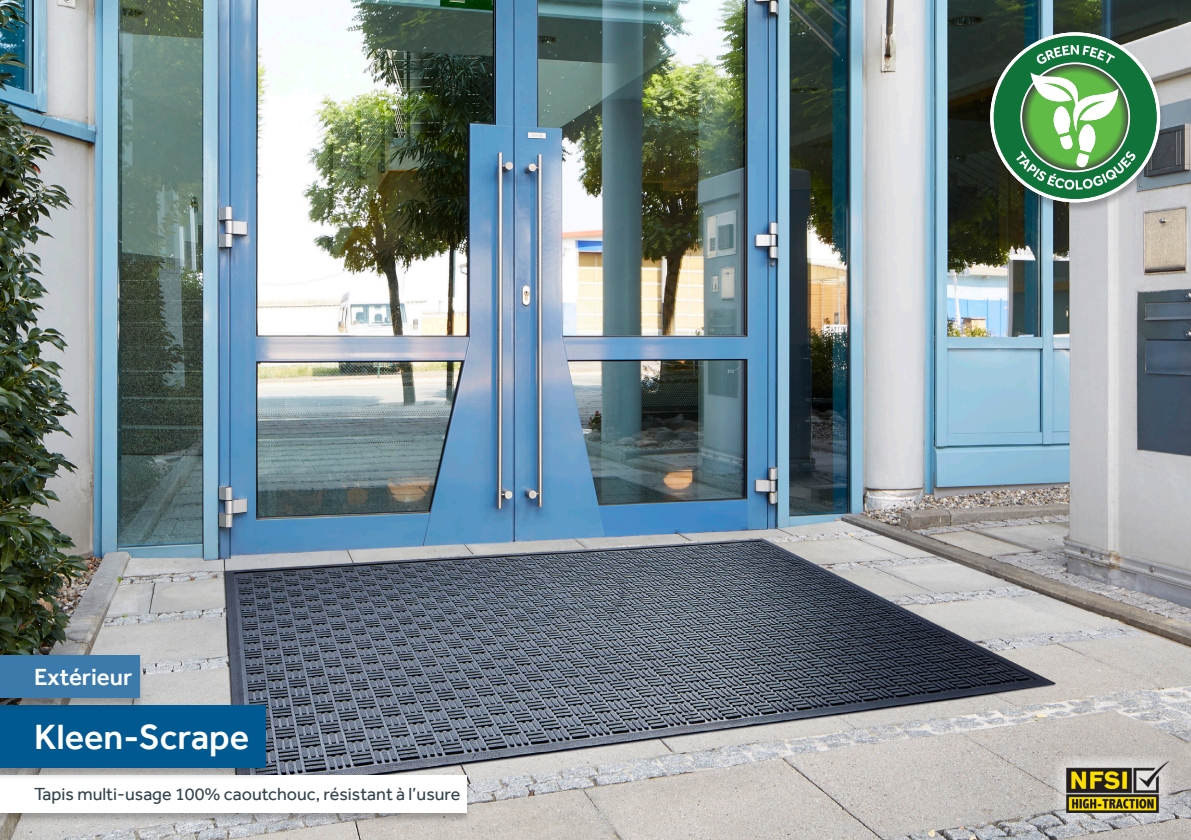
<style>
.page{position:relative;width:1191px;height:840px;background:#fff}
.page>*{position:absolute;margin:0;border:0;box-sizing:border-box;transform-origin:0 0}
.t1{font:500 36px "Effra";color:#fff}
.t2{font:500 24px "Effra";color:#fff}
.Picture_text{font:18px "Effra";color:#33444d}
</style>
<div class="page">
<img style="left:0;top:0;width:1191px;height:839px">
<div style="left:0;top:774px;width:472px;height:50px;background:#231f20;opacity:.3"></div>
<div style="left:0;top:775px;width:466px;height:37px;background:#fff"></div>
<div style="left:0;top:704px;width:271px;height:75px;background:#231f20;opacity:.3"></div>
<div style="left:0;top:705px;width:265px;height:62px;background:#005990"></div>
<div style="left:985px;top:32px;width:180px;height:180px;background:#231f20;opacity:.3"></div>
<svg style="left:993px;top:36px;width:163px;height:163px"></svg>
<svg style="left:1054px;top:755px;width:117px;height:65px"></svg>
<img style="left:1066px;top:757px;width:102px;height:55px">
<div style="left:0;top:654px;width:145px;height:55px;background:#231f20;opacity:.3"></div>
<div style="left:0;top:655px;width:139px;height:42px;background:#3c7aab"></div>
<p class="t2" style="left:34px;top:661px;width:100px">Extérieur</p>
<p class="t1" style="left:34px;top:715px;width:217px">Kleen-Scrape</p>
<p class="Picture_text" style="left:34px;top:783px;width:428px">Tapis multi-usage 100% caoutchouc, résistant à l’usure</p>
</div>
